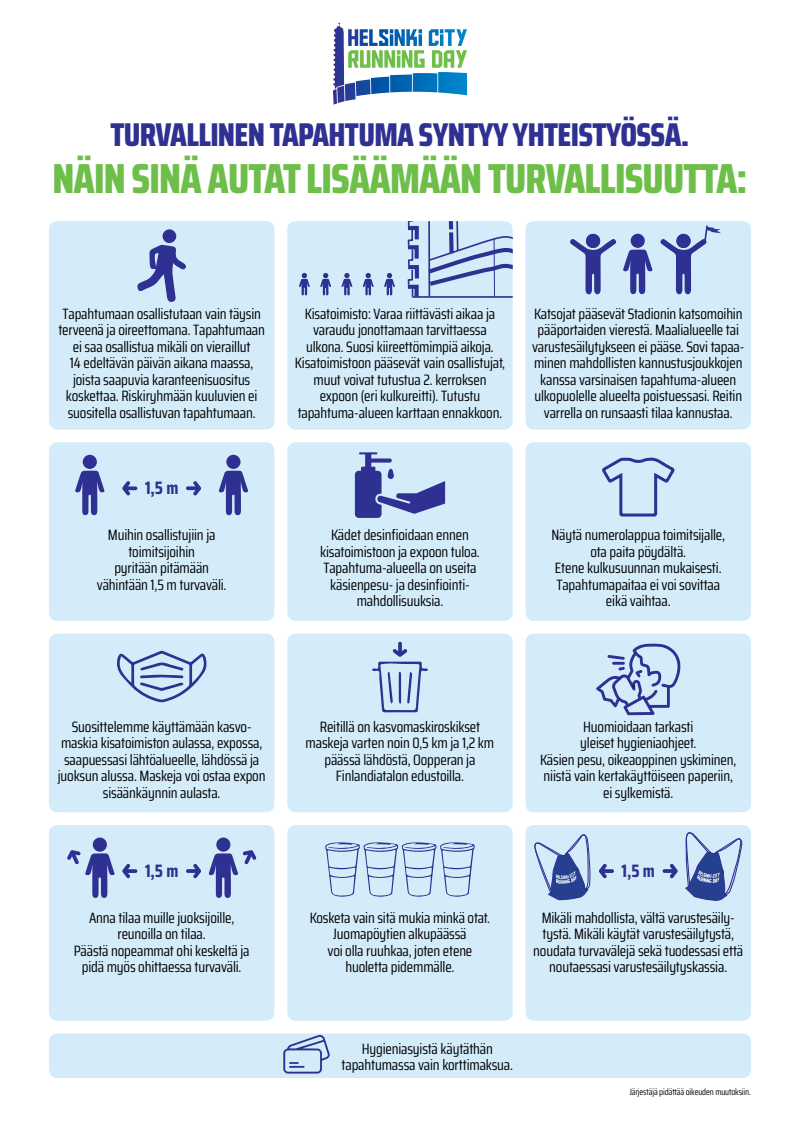
<style>
.page{position:relative;width:800px;height:1127px;background:#fff}
.page>*{position:absolute;margin:0;border:0;box-sizing:border-box;transform-origin:0 0}
.t1{font:800 42px "Saira Condensed";letter-spacing:-.02em;color:#6ebe4a}
.t2{font:800 33px "Saira Condensed";letter-spacing:-.02em;color:#2e3092}
.t3{font:700 18px "Saira Condensed";color:#2e3092}
.t4{font:15px/16.5px "Saira Condensed";letter-spacing:-.01em;color:#000;text-align:center}
.t5{font:9px "Saira Condensed";letter-spacing:-.01em;color:#000}
</style>
<div class="page">
<svg style="left:333px;top:23px;width:134px;height:82px"></svg>
<div style="left:49px;top:221px;width:225px;height:208px;background:#d4ecfa;border-radius:9px"></div>
<div style="left:287px;top:221px;width:225px;height:208px;background:#d4ecfa;border-radius:9px"></div>
<svg style="left:407px;top:221px;width:105px;height:76px"></svg>
<hr style="left:412px;top:296px;width:100px;height:2px;background:#2e3092">
<div style="left:287px;top:442px;width:225px;height:179px;background:#d4ecfa;border-radius:9px"></div>
<div style="left:525px;top:442px;width:225px;height:179px;background:#d4ecfa;border-radius:9px"></div>
<div style="left:287px;top:634px;width:225px;height:178px;background:#d4ecfa;border-radius:9px"></div>
<div style="left:525px;top:634px;width:225px;height:178px;background:#d4ecfa;border-radius:9px"></div>
<div style="left:49px;top:825px;width:225px;height:195px;background:#d4ecfa;border-radius:9px"></div>
<div style="left:287px;top:825px;width:225px;height:195px;background:#d4ecfa;border-radius:9px"></div>
<div style="left:525px;top:825px;width:225px;height:195px;background:#d4ecfa;border-radius:9px"></div>
<svg style="left:355px;top:452px;width:90px;height:66px"></svg>
<svg style="left:186px;top:864px;width:15px;height:14px"></svg>
<svg style="left:122px;top:864px;width:15px;height:14px"></svg>
<svg style="left:137px;top:229px;width:49px;height:73px"></svg>
<svg style="left:602px;top:457px;width:73px;height:60px"></svg>
<svg style="left:662px;top:863px;width:15px;height:15px"></svg>
<svg style="left:599px;top:864px;width:15px;height:14px"></svg>
<div style="left:49px;top:442px;width:225px;height:179px;background:#d4ecfa;border-radius:9px"></div>
<svg style="left:186px;top:481px;width:15px;height:15px"></svg>
<svg style="left:122px;top:481px;width:15px;height:15px"></svg>
<svg style="left:75px;top:470px;width:30px;height:45px"></svg>
<div style="left:83px;top:455px;width:14px;height:14px;background:#2e3092;border-radius:50%"></div>
<svg style="left:218px;top:470px;width:30px;height:45px"></svg>
<div style="left:226px;top:455px;width:14px;height:14px;background:#2e3092;border-radius:50%"></div>
<svg style="left:384px;top:273px;width:11px;height:22px"></svg>
<svg style="left:362px;top:273px;width:12px;height:22px"></svg>
<svg style="left:341px;top:273px;width:11px;height:22px"></svg>
<svg style="left:320px;top:273px;width:11px;height:22px"></svg>
<svg style="left:299px;top:273px;width:11px;height:22px"></svg>
<svg style="left:67px;top:850px;width:48px;height:48px"></svg>
<div style="left:93px;top:837px;width:14px;height:15px;background:#2e3092;border-radius:50%"></div>
<svg style="left:208px;top:850px;width:48px;height:48px"></svg>
<div style="left:216px;top:837px;width:14px;height:15px;background:#2e3092;border-radius:50%"></div>
<svg style="left:372px;top:642px;width:56px;height:70px"></svg>
<div style="left:525px;top:221px;width:225px;height:208px;background:#d4ecfa;border-radius:9px"></div>
<svg style="left:623px;top:249px;width:30px;height:45px"></svg>
<div style="left:630px;top:234px;width:14px;height:14px;background:#2e3092;border-radius:50%"></div>
<svg style="left:570px;top:239px;width:46px;height:55px"></svg>
<div style="left:586px;top:234px;width:14px;height:14px;background:#2e3092;border-radius:50%"></div>
<svg style="left:325px;top:842px;width:149px;height:55px"></svg>
<svg style="left:596px;top:643px;width:85px;height:73px"></svg>
<div style="left:49px;top:1033px;width:701px;height:45px;background:#d4ecfa;border-radius:9px"></div>
<svg style="left:283px;top:1035px;width:46px;height:38px"></svg>
<div style="left:49px;top:634px;width:225px;height:178px;background:#d4ecfa;border-radius:9px"></div>
<svg style="left:117px;top:651px;width:89px;height:51px"></svg>
<svg style="left:660px;top:225px;width:61px;height:69px"></svg>
<svg style="left:685px;top:832px;width:57px;height:69px"></svg>
<svg style="left:534px;top:834px;width:56px;height:67px"></svg>
<h2 class="t2" style="left:111px;top:109px;width:580px">TURVALLINEN TAPAHTUMA SYNTYY YHTEISTYÖSSÄ.</h2>
<h1 class="t1" style="left:52px;top:146px;width:696px">NÄIN SINÄ AUTAT LISÄÄMÄÄN TURVALLISUUTTA:</h1>
<p class="t4" style="left:58px;top:305px;width:208px">Tapahtumaan osallistutaan vain täysin terveenä ja oireettomana. Tapahtumaan ei saa osallistua mikäli on vieraillut<br>14 edeltävän päivän aikana maassa, joista saapuvia karanteenisuositus koskettaa. Riskiryhmään kuuluvien ei suositella osallistuvan tapahtumaan.</p>
<p class="t4" style="left:295px;top:305px;width:212px">Kisatoimisto: Varaa riittävästi aikaa ja varaudu jonottamaan tarvittaessa ulkona. Suosi kiireettömimpiä aikoja.<br>Kisatoimistoon pääsevät vain osallistujat, muut voivat tutustua 2. kerroksen expoon (eri kulkureitti). Tutustu tapahtuma-alueen karttaan ennakkoon.</p>
<p class="t3" style="left:145px;top:474px;width:35px">1,5 m</p>
<p class="t4" style="left:97px;top:526px;width:131px">Muihin osallistujiin ja toimitsijoihin<br>pyritään pitämään vähintään 1,5 m turvaväli.</p>
<p class="t4" style="left:320px;top:526px;width:161px">Kädet desinfioidaan ennen kisatoimistoon ja expoon tuloa.<br>Tapahtuma-alueella on useita käsienpesu- ja desinfiointi&shy;mahdollisuuksia.</p>
<p class="t4" style="left:532px;top:305px;width:214px">Katsojat pääsevät Stadionin katsomoihin pääportaiden vierestä. Maalialueelle tai varustesäilytykseen ei pääse. Sovi tapaa&shy;minen mahdollisten kannustusjoukkojen kanssa varsinaisen tapahtuma-alueen ulkopuolelle alueelta poistuessasi. Reitin varrella on runsaasti tilaa kannustaa.</p>
<p class="t4" style="left:551px;top:526px;width:175px">Näytä numerolappua toimitsijalle, ota paita pöydältä.<br>Etene kulkusuunnan mukaisesti.<br>Tapahtumapaitaa ei voi sovittaa eikä vaihtaa.</p>
<p class="t4" style="left:58px;top:718px;width:209px">Suosittelemme käyttämään kasvo&shy;maskia kisatoimiston aulassa, expossa, saapuessasi lähtöalueelle, lähdössä ja juoksun alussa. Maskeja voi ostaa expon sisäänkäynnin aulasta.</p>
<p class="t4" style="left:305px;top:718px;width:190px">Reitillä on kasvomaskiroskikset maskeja varten noin 0,5 km ja 1,2 km päässä lähdöstä, Oopperan ja<br>Finlandiatalon edustoilla.</p>
<p class="t4" style="left:540px;top:718px;width:198px">Huomioidaan tarkasti<br>yleiset hygieniaohjeet.<br>Käsien pesu, oikeaoppinen yskiminen, niistä vain kertakäyttöiseen paperiin, ei sylkemistä.</p>
<p class="t3" style="left:145px;top:857px;width:35px">1,5 m</p>
<p class="t3" style="left:621px;top:857px;width:35px">1,5 m</p>
<p class="t4" style="left:74px;top:909px;width:177px">Anna tilaa muille juoksijoille, reunoilla on tilaa.<br>Päästä nopeammat ohi keskeltä ja pidä myös ohittaessa turvaväli.</p>
<p class="t4" style="left:310px;top:909px;width:182px">Kosketa vain sitä mukia minkä otat.<br>Juomapöytien alkupäässä<br>voi olla ruuhkaa, joten etene huoletta pidemmälle.</p>
<p class="t4" style="left:533px;top:909px;width:211px">Mikäli mahdollista, vältä varustesäily&shy;tystä. Mikäli käytät varustesäilytystä, noudata turvavälejä sekä tuodessasi että noutaessasi varustesäilytyskassia.</p>
<p class="t4" style="left:341px;top:1040px;width:173px">Hygieniasyistä käytäthän tapahtumassa vain korttimaksua.</p>
<p class="t5" style="left:629px;top:1085px;width:122px">Järjestäjä pidättää oikeuden muutoksiin.</p>
</div>
